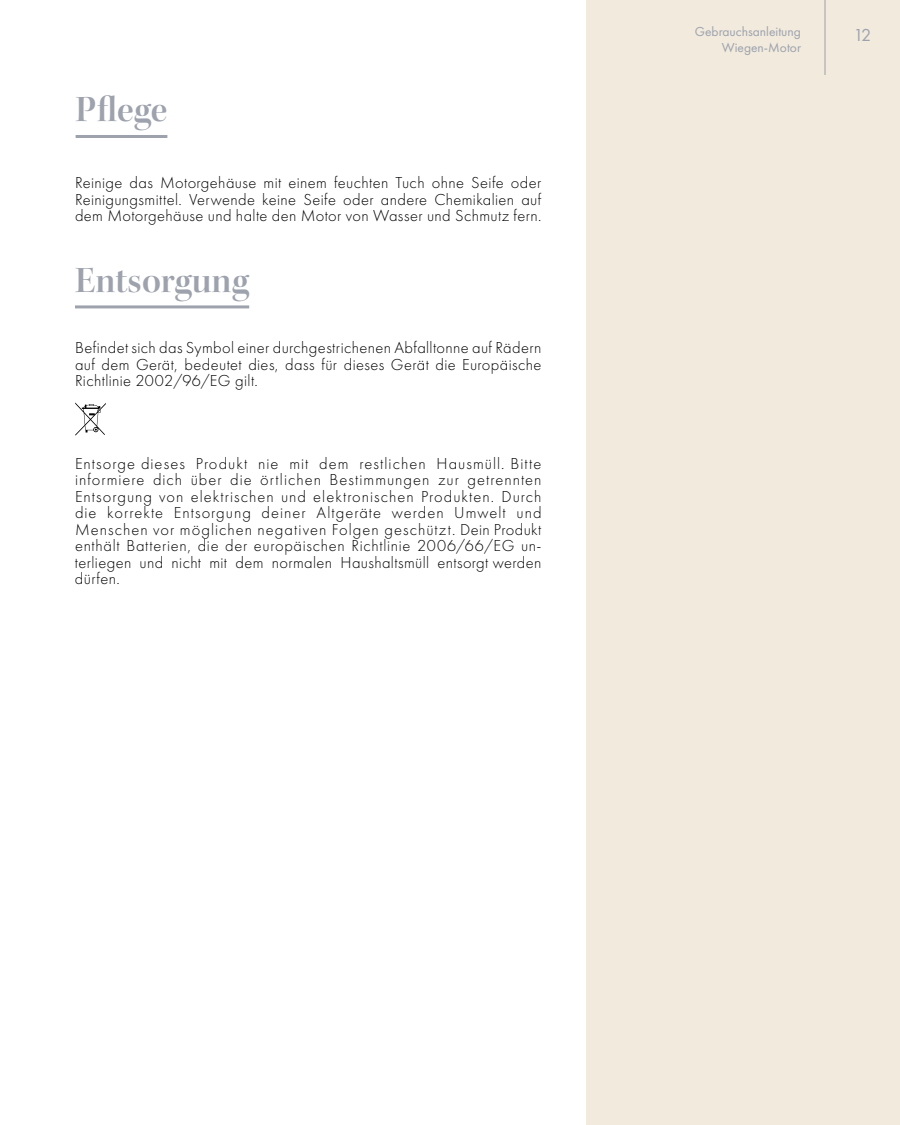
<style>
.page{position:relative;width:900px;height:1125px;background:#fff}
.page>*{position:absolute;margin:0;border:0;box-sizing:border-box;transform-origin:0 0}
.t1{font:37.5px "Kepler Std Semibold Disp";color:#9da2ad}
.t2{font:18px "Futura PT";color:#9da2ad}
.t3{font:300 16.5px/16.5px "Futura PT";letter-spacing:.025em;color:#000;text-align:justify}
.t4{font:13.5px/16.2px "Futura PT";color:#9da2ad;text-align:right}
</style>
<div class="page">
<div style="left:586px;top:0;width:314px;height:1125px;background:#f1eadd"></div>
<hr style="left:825px;top:0;width:1px;height:75px;background:#9da2ad">
<hr style="left:76px;top:135px;width:91px;height:3px;background:#9da2ad">
<hr style="left:75px;top:305px;width:174px;height:3px;background:#9da2ad">
<svg style="left:75px;top:403px;width:31px;height:32px"></svg>
<h1 class="t1" style="left:76px;top:88px;width:93px">Pflege</h1>
<p class="t3" style="left:75px;top:174px;width:468px">Reinige das Motorgehäuse mit einem feuchten Tuch ohne Seife oder Reinigungsmittel. Verwende keine Seife oder andere Chemikalien auf dem Motorgehäuse und halte den Motor von Wasser und Schmutz fern.</p>
<h1 class="t1" style="left:75px;top:259px;width:176px">Entsorgung</h1>
<p class="t3" style="left:75px;top:340px;width:468px">Befindet sich das Symbol einer durchgestrichenen Abfalltonne auf Rädern auf dem Gerät, bedeutet dies, dass für dieses Gerät die Europäische Richtlinie 2002/96/EG gilt.</p>
<p class="t3" style="left:75px;top:455px;width:468px">Entsorge dieses Produkt nie mit dem restlichen Hausmüll. Bitte informiere dich über die örtlichen Bestimmungen zur getrennten Entsorgung von elektrischen und elektronischen Produkten. Durch die korrekte Entsorgung deiner Altgeräte werden Umwelt und Menschen vor möglichen negativen Folgen geschützt. Dein Produkt enthält Batterien, die der europäischen Richtlinie 2006/66/EG un&shy;terliegen und nicht mit dem normalen Haushaltsmüll entsorgt werden dürfen.</p>
<p class="t4" style="left:695px;top:23px;width:108px">Gebrauchsanleitung<br>Wiegen-Motor</p>
<p class="t2" style="left:854px;top:25px;width:19px">12</p>
</div>
